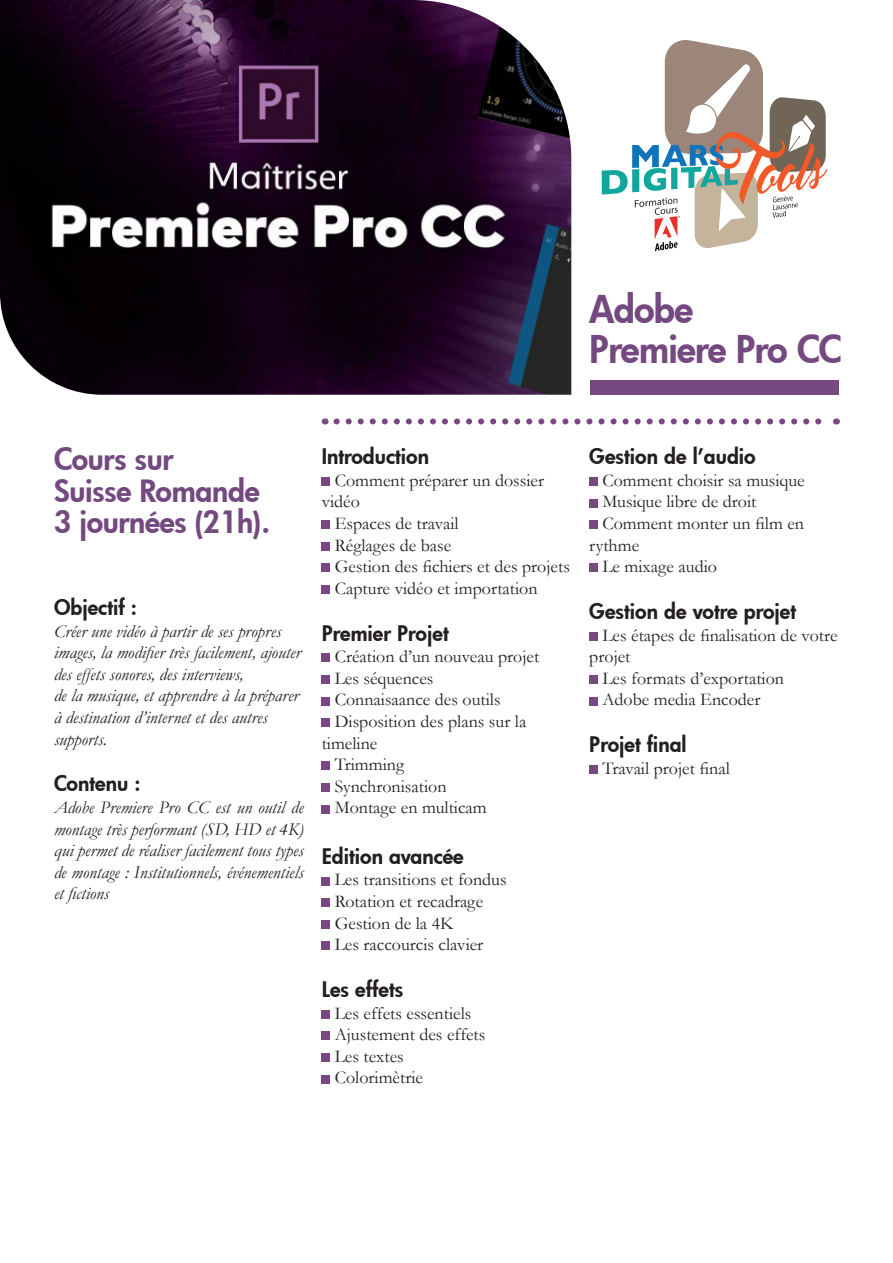
<style>
.page{position:relative;width:893px;height:1263px;background:#fff}
.page>*{position:absolute;margin:0;border:0;box-sizing:border-box;transform-origin:0 0}
.t1{font:800 37.5px "Futura";letter-spacing:-.02em;color:#744980}
.titre{font:800 30px/31.5px "Futura";letter-spacing:-.01em;color:#744980}
.t2{font:800 21px "Futura";color:#231f20}
.t3{font:18px/21.6px "Garamond";color:#231f20}
.t4{font:italic 18px/21.6px "Garamond";color:#231f20}
</style>
<div class="page">
<div style="left:322px;top:477px;width:8px;height:9px;background:#784880"></div>
<div style="left:322px;top:520px;width:8px;height:9px;background:#784880"></div>
<div style="left:322px;top:542px;width:8px;height:9px;background:#784880"></div>
<div style="left:322px;top:564px;width:8px;height:8px;background:#784880"></div>
<div style="left:322px;top:585px;width:8px;height:9px;background:#784880"></div>
<div style="left:322px;top:654px;width:8px;height:8px;background:#784880"></div>
<div style="left:322px;top:675px;width:8px;height:9px;background:#784880"></div>
<div style="left:322px;top:697px;width:8px;height:8px;background:#784880"></div>
<div style="left:322px;top:718px;width:8px;height:9px;background:#784880"></div>
<div style="left:322px;top:762px;width:8px;height:8px;background:#784880"></div>
<div style="left:322px;top:783px;width:8px;height:9px;background:#784880"></div>
<div style="left:322px;top:805px;width:8px;height:8px;background:#784880"></div>
<div style="left:322px;top:877px;width:8px;height:8px;background:#784880"></div>
<div style="left:322px;top:898px;width:8px;height:9px;background:#784880"></div>
<div style="left:322px;top:920px;width:8px;height:9px;background:#784880"></div>
<div style="left:322px;top:942px;width:8px;height:8px;background:#784880"></div>
<div style="left:322px;top:1010px;width:8px;height:9px;background:#784880"></div>
<div style="left:322px;top:1032px;width:8px;height:8px;background:#784880"></div>
<div style="left:322px;top:1053px;width:8px;height:9px;background:#784880"></div>
<div style="left:322px;top:1075px;width:8px;height:8px;background:#784880"></div>
<div style="left:589px;top:477px;width:9px;height:9px;background:#784880"></div>
<div style="left:589px;top:499px;width:9px;height:8px;background:#784880"></div>
<div style="left:589px;top:520px;width:9px;height:9px;background:#784880"></div>
<div style="left:589px;top:564px;width:9px;height:8px;background:#784880"></div>
<div style="left:589px;top:632px;width:9px;height:9px;background:#784880"></div>
<div style="left:589px;top:675px;width:9px;height:9px;background:#784880"></div>
<div style="left:589px;top:697px;width:9px;height:8px;background:#784880"></div>
<div style="left:589px;top:765px;width:9px;height:9px;background:#784880"></div>
<img style="left:0;top:0;width:571px;height:395px">
<svg style="left:602px;top:40px;width:226px;height:211px"></svg>
<div style="left:590px;top:380px;width:249px;height:15px;background:#784880"></div>
<svg style="left:337px;top:418px;width:485px;height:6px"></svg>
<p class="t1" style="left:589px;top:284px;width:105px">Adobe</p>
<p class="t1" style="left:589px;top:324px;width:254px">Premiere Pro CC</p>
<p class="titre" style="left:54px;top:443px;width:207px">Cours sur<br>Suisse Romande</p>
<p class="titre" style="left:54px;top:506px;width:218px">3 journées (21h).</p>
<p class="t2" style="left:54px;top:593px;width:84px">Objectif :</p>
<p class="t4" style="left:54px;top:620px;width:248px">Créer une vidéo à partir de ses propres images, la modifier très facilement, ajouter des effets sonores, des interviews,<br>de la musique, et apprendre à la préparer à destination d’internet et des autres</p>
<p class="t4" style="left:54px;top:728px;width:55px">supports.</p>
<p class="t2" style="left:54px;top:769px;width:88px">Contenu :</p>
<p class="t4" style="left:54px;top:796px;width:251px;text-align:justify">Adobe Premiere Pro CC est un outil de montage très performant (SD, HD et 4K) qui permet de réaliser facilement tous types de montage : Institutionnels, événementiels et fictions</p>
<p class="t2" style="left:322px;top:442px;width:109px">Introduction</p>
<p class="t3" style="left:322px;top:469px;width:224px;text-indent:13px">Comment préparer un dossier vidéo</p>
<p class="t3" style="left:335px;top:512px;width:125px">Espaces de travail</p>
<p class="t3" style="left:335px;top:534px;width:118px">Réglages de base</p>
<p class="t3" style="left:335px;top:555px;width:237px">Gestion des fichiers et des projets</p>
<p class="t3" style="left:335px;top:577px;width:204px">Capture vidéo et importation</p>
<p class="t2" style="left:322px;top:619px;width:129px">Premier Projet</p>
<p class="t3" style="left:335px;top:645px;width:206px">Création d’un nouveau projet</p>
<p class="t3" style="left:335px;top:667px;width:100px">Les séquences</p>
<p class="t3" style="left:335px;top:689px;width:167px">Connaisaance des outils</p>
<p class="t3" style="left:335px;top:710px;width:193px">Disposition des plans sur la</p>
<p class="t3" style="left:322px;top:732px;width:57px">timeline</p>
<p class="t3" style="left:335px;top:753px;width:71px">Trimming</p>
<p class="t3" style="left:335px;top:775px;width:113px">Synchronisation</p>
<p class="t3" style="left:335px;top:797px;width:154px">Montage en multicam</p>
<p class="t2" style="left:322px;top:842px;width:144px">Edition avancée</p>
<p class="t3" style="left:335px;top:869px;width:173px">Les transitions et fondus<br>Rotation et recadrage</p>
<p class="t3" style="left:335px;top:912px;width:150px">Gestion de la 4K<br>Les raccourcis clavier</p>
<p class="t2" style="left:322px;top:975px;width:83px">Les effets</p>
<p class="t3" style="left:335px;top:1002px;width:152px">Les effets essentiels<br>Ajustement des effets<br>Les textes<br>Colorimètrie</p>
<p class="t2" style="left:589px;top:442px;width:168px">Gestion de l’audio</p>
<p class="t3" style="left:602px;top:469px;width:204px">Comment choisir sa musique</p>
<p class="t3" style="left:602px;top:491px;width:156px">Musique libre de droit</p>
<p class="t3" style="left:602px;top:512px;width:203px">Comment monter un film en</p>
<p class="t3" style="left:589px;top:534px;width:51px">rythme</p>
<p class="t3" style="left:602px;top:555px;width:116px">Le mixage audio</p>
<p class="t2" style="left:589px;top:597px;width:208px">Gestion de votre projet</p>
<p class="t3" style="left:602px;top:624px;width:237px">Les étapes de finalisation de votre</p>
<p class="t3" style="left:589px;top:645px;width:43px">projet</p>
<p class="t3" style="left:602px;top:667px;width:183px">Les formats d’exportation</p>
<p class="t3" style="left:602px;top:689px;width:160px">Adobe media Encoder</p>
<p class="t2" style="left:589px;top:730px;width:99px">Projet final</p>
<p class="t3" style="left:602px;top:757px;width:129px">Travail projet final</p>
</div>
